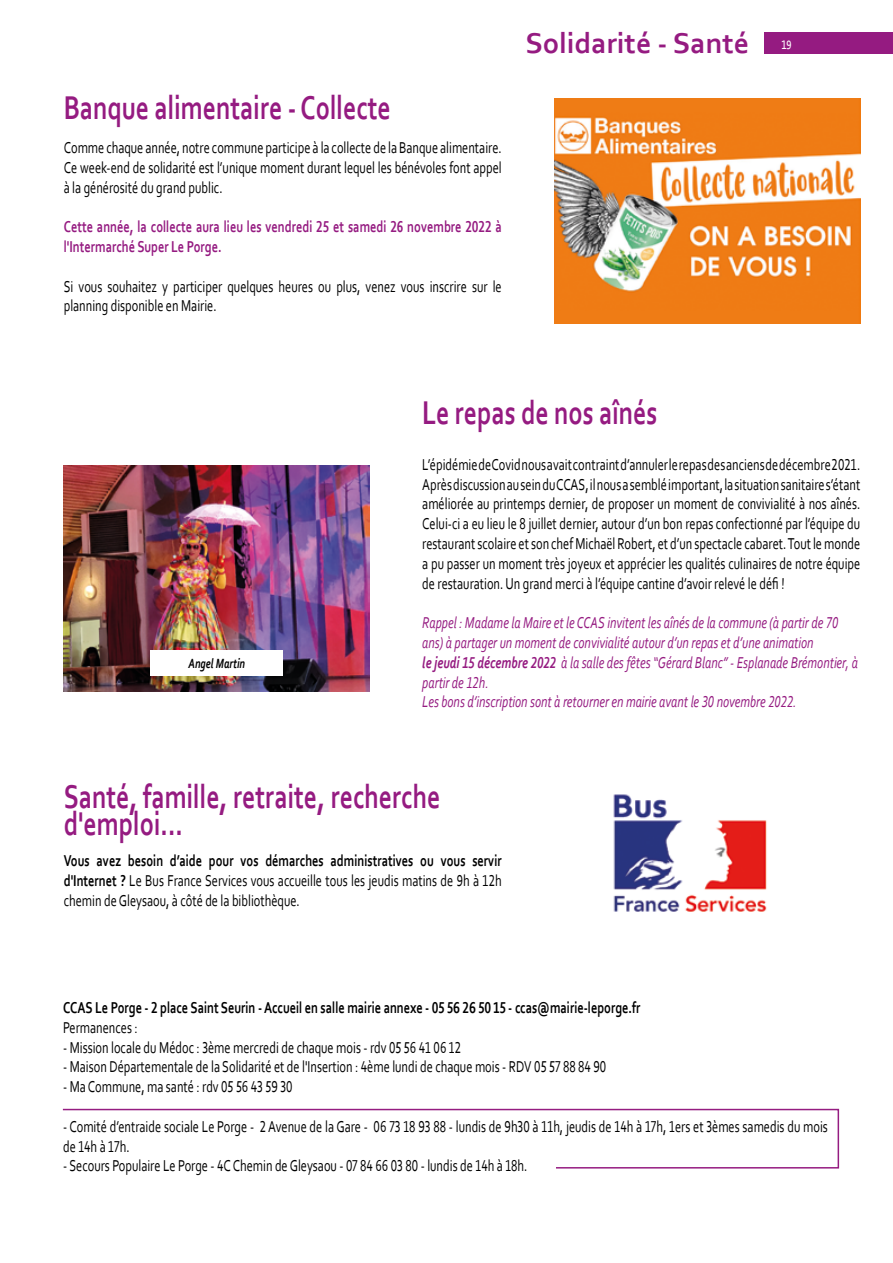
<style>
.page{position:relative;width:893px;height:1263px;background:#fff}
.page>*{position:absolute;margin:0;border:0;box-sizing:border-box;transform-origin:0 0}
.t1{font:700 34.5px/27px "Corbel";color:#951b81;scale:.75 1}
.t2{font:700 30px "Corbel";color:#951b81}
.t3{font:16.5px/19.8px "Corbel";color:#000;text-align:justify;scale:.75 1}
.t4{font:italic 16.5px/19.8px "Corbel";color:#951b81;scale:.75 1}
.t5{font:700 16.5px/19.8px "Corbel";color:#951b81;scale:.75 1}
.t6{font:700 16.5px "Corbel";color:#000;scale:.75 1}
.t7{font:16.5px "Corbel";color:#fff;scale:.75 1}
.t8{font:italic 700 13.95px "Corbel";color:#000;scale:.74 1}
.s1{font-weight:700}
</style>
<div class="page">
<div style="left:765px;top:32px;width:128px;height:22px;background:#951b81"></div>
<img style="left:64px;top:466px;width:306px;height:225px">
<img style="left:613px;top:794px;width:154px;height:117px">
<svg style="left:62px;top:1108px;width:778px;height:61px"></svg>
<img style="left:554px;top:98px;width:306px;height:225px">
<svg style="left:151px;top:650px;width:132px;height:25px"></svg>
<h1 class="t1" style="left:64px;top:93px;width:438px">Banque alimentaire - Collecte</h1>
<p class="t3" style="left:64px;top:137px;width:585px">Comme chaque année, notre commune participe à la collecte de la Banque alimentaire.<br>Ce week-end de solidarité est l’unique moment durant lequel les bénévoles font appel à la générosité du grand public.</p>
<p class="t5" style="left:64px;top:216px;width:585px">Cette année, la collecte aura lieu les vendredi 25 et samedi 26 novembre 2022 à l'Intermarché Super Le Porge.</p>
<p class="t3" style="left:64px;top:276px;width:585px">Si vous souhaitez y participer quelques heures ou plus, venez vous inscrire sur le planning disponible en Mairie.</p>
<h2 class="t2" style="left:525px;top:24px;width:225px">Solidarité - Santé</h2>
<p class="t7" style="left:781px;top:33px;width:15px">19</p>
<p class="t8" style="left:188px;top:654px;width:78px">Angel Martin</p>
<h1 class="t1" style="left:422px;top:398px;width:315px">Le repas de nos aînés</h1>
<p class="t3" style="left:422px;top:454px;width:585px">L’épidémie de Covid nous avait contraint d’annuler le repas des anciens de décembre 2021.<br>Après discussion au sein du CCAS, il nous a semblé important, la situation sanitaire s’étant améliorée au printemps dernier, de proposer un moment de convivialité à nos aînés.<br>Celui-ci a eu lieu le 8 juillet dernier, autour d’un bon repas confectionné par l’équipe du restaurant scolaire et son chef Michaël Robert, et d’un spectacle cabaret. Tout le monde a pu passer un moment très joyeux et apprécier les qualités culinaires de notre équipe de restauration. Un grand merci à l’équipe cantine d’avoir relevé le défi !</p>
<p class="t4" style="left:422px;top:612px;width:581px">Rappel : Madame la Maire et le CCAS invitent les aînés de la commune (à partir de 70 ans) à partager un moment de convivialité autour d’un repas et d’une animation<br><span class="s1">le jeudi 15 décembre 2022</span> à la salle des fêtes “Gérard Blanc” - Esplanade Brémontier, à partir de 12h.<br>Les bons d’inscription sont à retourner en mairie avant le 30 novembre 2022.</p>
<h1 class="t1" style="left:64px;top:782px;width:504px">Santé, famille, retraite, recherche d'emploi...</h1>
<p class="t3" style="left:64px;top:850px;width:585px"><span class="s1">Vous avez besoin d’aide pour vos démarches administratives ou vous servir d'Internet ?</span> Le Bus France Services vous accueille tous les jeudis matins de 9h à 12h chemin de Gleysaou, à côté de la bibliothèque.</p>
<p class="t6" style="left:63px;top:997px;width:771px">CCAS Le Porge - 2 place Saint Seurin - Accueil en salle mairie annexe - 05 56 26 50 15 - ccas@mairie-leporge.fr</p>
<p class="t3" style="left:63px;top:1017px;width:101px">Permanences :</p>
<p class="t3" style="left:63px;top:1037px;width:532px">- Mission locale du Médoc : 3ème mercredi de chaque mois - rdv 05 56 41 06 12</p>
<p class="t3" style="left:63px;top:1056px;width:726px">- Maison Départementale de la Solidarité et de l'Insertion : 4ème lundi de chaque mois - RDV 05 57 88 84 90</p>
<p class="t3" style="left:63px;top:1076px;width:307px">- Ma Commune, ma santé : rdv 05 56 43 59 30</p>
<p class="t3" style="left:63px;top:1116px;width:1021px">- Comité d’entraide sociale Le Porge - 2 Avenue de la Gare - 06 73 18 93 88 - lundis de 9h30 à 11h, jeudis de 14h à 17h, 1ers et 3èmes samedis du mois de 14h à 17h.</p>
<p class="t3" style="left:63px;top:1155px;width:620px">- Secours Populaire Le Porge - 4C Chemin de Gleysaou - 07 84 66 03 80 - lundis de 14h à 18h.</p>
</div>
